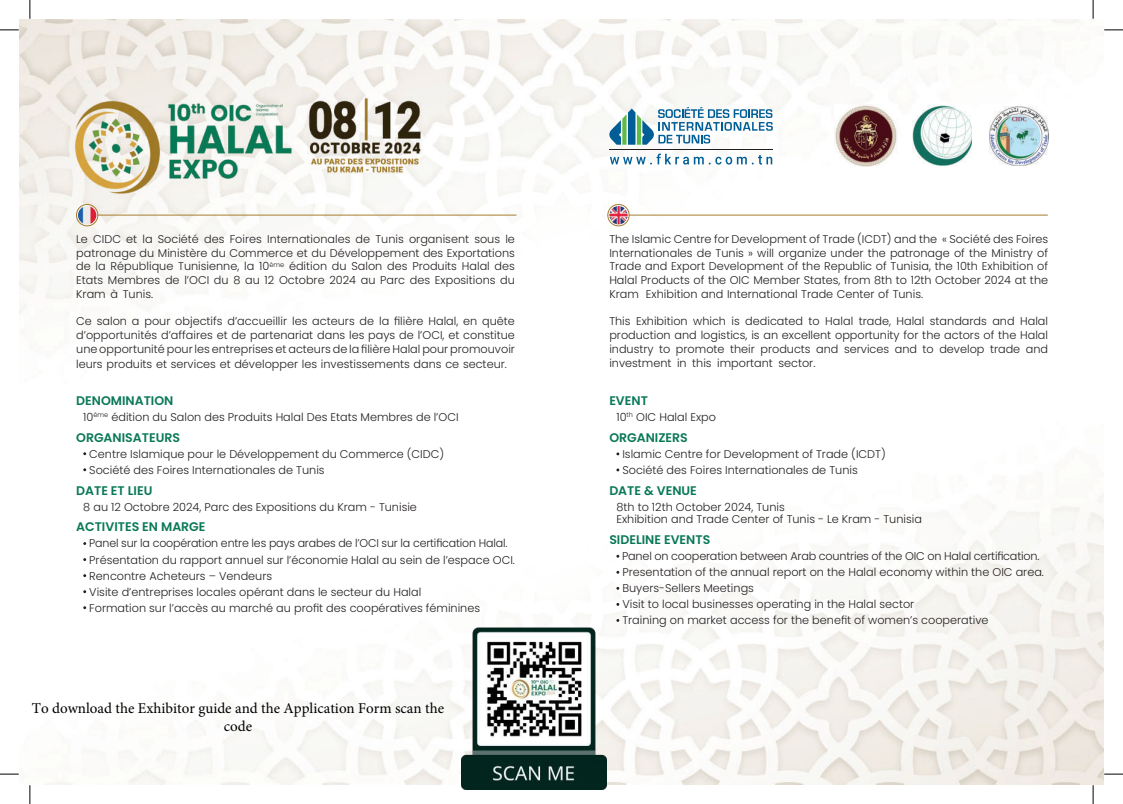
<style>
.page{position:relative;width:1123px;height:804px;background:#fff}
.page>*{position:absolute;margin:0;border:0;box-sizing:border-box;transform-origin:0 0}
.t1{font:15px/18px "Minion Pro";color:#000;text-align:center}
.t2{font:600 12.5px "Poppins";color:#097857}
.t3{font:300 11.25px/13.8px "Poppins";color:#231f20}
</style>
<div class="page">
<img style="left:19px;top:453px;width:1084px;height:332px">
<img style="left:19px;top:19px;width:44px;height:351px">
<img style="left:410px;top:19px;width:691px;height:171px">
<img style="left:62px;top:19px;width:44px;height:171px">
<img style="left:106px;top:19px;width:304px;height:73px">
<svg style="left:607px;top:107px;width:166px;height:38px"></svg>
<hr style="left:610px;top:149px;width:163px;height:1px;background:#231f20">
<svg style="left:610px;top:154px;width:162px;height:11px"></svg>
<img style="left:834px;top:105px;width:63px;height:61px">
<img style="left:913px;top:106px;width:59px;height:60px">
<img style="left:990px;top:106px;width:58px;height:59px">
<img style="left:72px;top:92px;width:364px;height:111px">
<svg style="left:76px;top:204px;width:22px;height:22px"></svg>
<hr style="left:98px;top:215px;width:418px;height:1px;background:#a57d2d">
<svg style="left:607px;top:204px;width:23px;height:22px"></svg>
<hr style="left:629px;top:215px;width:418px;height:1px;background:#a57d2d">
<svg style="left:0;top:29px;width:19px;height:2px"></svg>
<svg style="left:1104px;top:29px;width:19px;height:2px"></svg>
<svg style="left:0;top:773px;width:19px;height:2px"></svg>
<svg style="left:1104px;top:773px;width:19px;height:2px"></svg>
<svg style="left:29px;top:0;width:2px;height:19px"></svg>
<svg style="left:29px;top:785px;width:2px;height:19px"></svg>
<svg style="left:1092px;top:0;width:2px;height:19px"></svg>
<svg style="left:1092px;top:785px;width:2px;height:19px"></svg>
<img style="left:461px;top:627px;width:145px;height:162px">
<p class="t3" style="left:76px;top:232px;width:440px;text-align:justify">Le CIDC et la Société des Foires Internationales de Tunis organisent sous le patronage du Ministère du Commerce et du Développement des Exportations de la République Tunisienne, la 10<sup>ème</sup> édition du Salon des Produits Halal des Etats Membres de l’OCI du 8 au 12 Octobre 2024 au Parc des Expositions du Kram à Tunis.</p>
<p class="t3" style="left:76px;top:315px;width:440px;text-align:justify">Ce salon a pour objectifs d’accueillir les acteurs de la filière Halal, en quête d’opportunités d’affaires et de partenariat dans les pays de l’OCI, et constitue une opportunité pour les entreprises et acteurs de la filière Halal pour promouvoir</p>
<p class="t3" style="left:76px;top:357px;width:432px">leurs produits et services et développer les investissements dans ce secteur.</p>
<p class="t2" style="left:76px;top:393px;width:99px">DENOMINATION</p>
<p class="t3" style="left:83px;top:410px;width:377px">10<sup>ème</sup> édition du Salon des Produits Halal Des Etats Membres de l’OCI</p>
<p class="t2" style="left:76px;top:430px;width:105px">ORGANISATEURS</p>
<p class="t3" style="left:89px;top:446px;width:356px;line-height:16px">Centre Islamique pour le Développement du Commerce (CIDC)<br>Société des Foires Internationales de Tunis</p>
<p class="t2" style="left:76px;top:483px;width:78px">DATE ET LIEU</p>
<p class="t3" style="left:83px;top:500px;width:335px">8 au 12 Octobre 2024, Parc des Expositions du Kram - Tunisie</p>
<p class="t2" style="left:76px;top:520px;width:131px">ACTIVITES EN MARGE</p>
<p class="t3" style="left:89px;top:535px;width:427px;line-height:16px">Panel sur la coopération entre les pays arabes de l’OCI sur la certification Halal.<br>Présentation du rapport annuel sur l’économie Halal au sein de l’espace OCI.<br>Rencontre Acheteurs – Vendeurs<br>Visite d’entreprises locales opérant dans le secteur du Halal<br>Formation sur l’accès au marché au profit des coopératives féminines</p>
<h1 class="t1" style="left:32px;top:699px;width:414px">To download the Exhibitor guide and the Application Form scan the code</h1>
<p class="t3" style="left:609px;top:232px;width:440px;text-align:justify">The Islamic Centre for Development of Trade (ICDT) and the « Société des Foires Internationales de Tunis » will organize under the patronage of the Ministry of Trade and Export Development of the Republic of Tunisia, the 10th Exhibition of Halal Products of the OIC Member States, from 8th to 12th October 2024 at the Kram Exhibition and International Trade Center of Tunis.</p>
<p class="t3" style="left:609px;top:315px;width:440px;text-align:justify">This Exhibition which is dedicated to Halal trade, Halal standards and Halal production and logistics, is an excellent opportunity for the actors of the Halal industry to promote their products and services and to develop trade and investment in this important sector.</p>
<p class="t2" style="left:609px;top:393px;width:40px">EVENT</p>
<p class="t3" style="left:616px;top:410px;width:101px">10<sup>th</sup> OIC Halal Expo</p>
<p class="t2" style="left:609px;top:430px;width:80px">ORGANIZERS</p>
<p class="t3" style="left:622px;top:446px;width:265px;line-height:16px">Islamic Centre for Development of Trade (ICDT)<br>Société des Foires Internationales de Tunis</p>
<p class="t2" style="left:609px;top:483px;width:89px">DATE &amp; VENUE</p>
<p class="t3" style="left:616px;top:501px;width:307px;line-height:12.5px">8th to 12th October 2024, Tunis<br>Exhibition and Trade Center of Tunis - Le Kram - Tunisia</p>
<p class="t2" style="left:609px;top:532px;width:102px">SIDELINE EVENTS</p>
<p class="t3" style="left:622px;top:548px;width:423px;line-height:16px">Panel on cooperation between Arab countries of the OIC on Halal certification.<br>Presentation of the annual report on the Halal economy within the OIC area.<br>Buyers-Sellers Meetings<br>Visit to local businesses operating in the Halal sector<br>Training on market access for the benefit of women’s cooperative</p>
</div>
